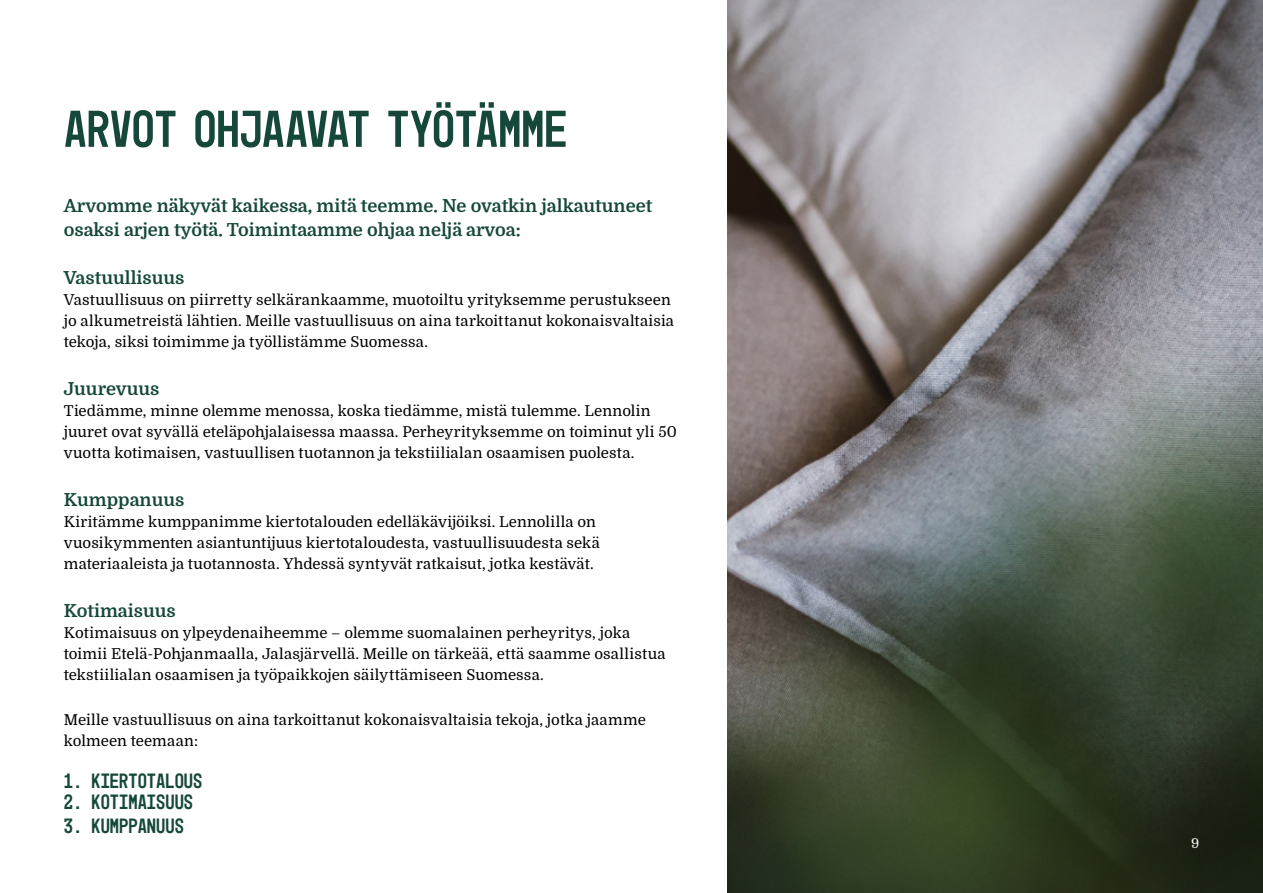
<style>
.page{position:relative;width:1263px;height:893px;background:#fff}
.page>*{position:absolute;margin:0;border:0;box-sizing:border-box;transform-origin:0 0}
.t1{font:52.5px "Mono 45 Headline";letter-spacing:-.01em;color:#15473a}
.t2{font:21px "Mono 45 Headline";color:#15473a}
.t3{font:700 18px/24px "Domine";color:#15473a}
.t4{font:15px/21px "Domine";letter-spacing:.01em;color:#000}
.t5{font:13.5px "Domine";color:#fff}
</style>
<div class="page">
<img style="left:727px;top:0;width:536px;height:893px">
<h1 class="t1" style="left:64px;top:98px;width:505px">ARVOT OHJAAVAT TYÖTÄMME</h1>
<p class="t3" style="left:64px;top:194px;width:590px">Arvomme näkyvät kaikessa, mitä teemme. Ne ovatkin jalkautuneet osaksi arjen työtä. Toimintaamme ohjaa neljä arvoa:</p>
<p class="t3" style="left:64px;top:266px;width:122px">Vastuullisuus</p>
<p class="t4" style="left:64px;top:289px;width:612px">Vastuullisuus on piirretty selkärankaamme, muotoiltu yrityksemme perustukseen jo alkumetreistä lähtien. Meille vastuullisuus on aina tarkoittanut kokonaisvaltaisia tekoja, siksi toimimme ja työllistämme Suomessa.</p>
<p class="t3" style="left:64px;top:377px;width:97px">Juurevuus</p>
<p class="t4" style="left:64px;top:400px;width:615px">Tiedämme, minne olemme menossa, koska tiedämme, mistä tulemme. Lennolin juuret ovat syvällä eteläpohjalaisessa maassa. Perheyrityksemme on toiminut yli 50 vuotta kotimaisen, vastuullisen tuotannon ja tekstiilialan osaamisen puolesta.</p>
<p class="t3" style="left:64px;top:488px;width:122px">Kumppanuus</p>
<p class="t4" style="left:64px;top:511px;width:537px">Kiritämme kumppanimme kiertotalouden edelläkävijöiksi. Lennolilla on vuosikymmenten asiantuntijuus kiertotaloudesta, vastuullisuudesta sekä materiaaleista ja tuotannosta. Yhdessä syntyvät ratkaisut, jotka kestävät.</p>
<p class="t3" style="left:64px;top:599px;width:114px">Kotimaisuus</p>
<p class="t4" style="left:64px;top:622px;width:603px">Kotimaisuus on ylpeydenaiheemme – olemme suomalainen perheyritys, joka toimii Etelä-Pohjanmaalla, Jalasjärvellä. Meille on tärkeää, että saamme osallistua tekstiilialan osaamisen ja työpaikkojen säilyttämiseen Suomessa.</p>
<p class="t4" style="left:64px;top:709px;width:584px">Meille vastuullisuus on aina tarkoittanut kokonaisvaltaisia tekoja, jotka jaamme kolmeen teemaan:</p>
<h2 class="t2" style="left:64px;top:768px;width:140px">1. KIERTOTALOUS</h2>
<h2 class="t2" style="left:64px;top:789px;width:131px">2. KOTIMAISUUS</h2>
<h2 class="t2" style="left:64px;top:813px;width:122px">3. KUMPPANUUS</h2>
<p class="t5" style="left:1191px;top:836px;width:10px">9</p>
</div>
